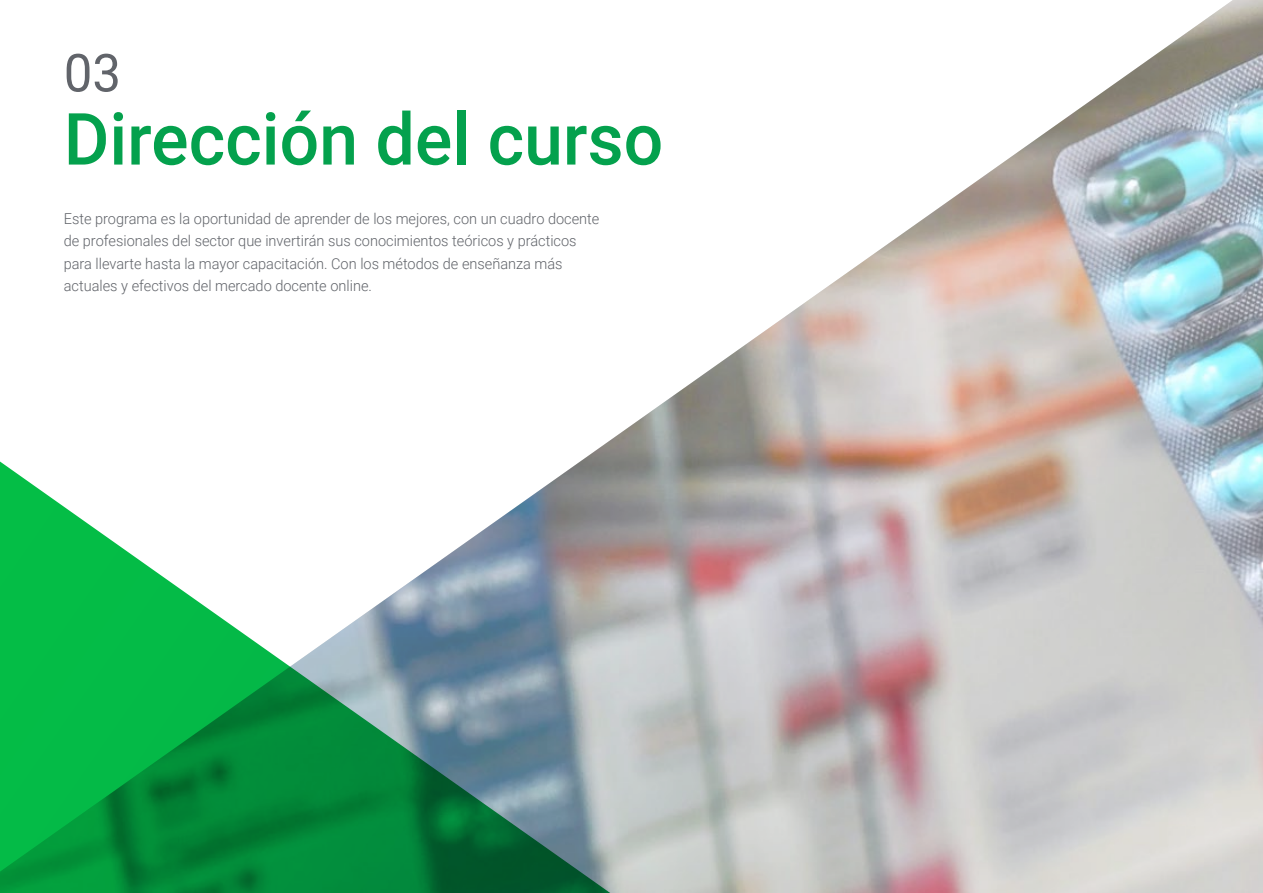
<style>
.page{position:relative;width:1263px;height:893px;background:#fff}
.page>*{position:absolute;margin:0;border:0;box-sizing:border-box;transform-origin:0 0}
.t1{font:500 72px "Roboto";color:#04a14d}
.t2{font:52.5px "Roboto";color:#61646a}
.t3{font:300 15px/22.5px "Roboto";color:#61646a}
</style>
<div class="page">
<img style="left:602px;top:0;width:661px;height:893px">
<svg style="left:0;top:446px;width:640px;height:447px"></svg>
<h2 class="t2" style="left:64px;top:36px;width:59px">03</h2>
<h1 class="t1" style="left:64px;top:89px;width:601px">Dirección del curso</h1>
<p class="t3" style="left:64px;top:207px;width:537px">Este programa es la oportunidad de aprender de los mejores, con un cuadro docente de profesionales del sector que invertirán sus conocimientos teóricos y prácticos para llevarte hasta la mayor capacitación. Con los métodos de enseñanza más actuales y efectivos del mercado docente online.</p>
</div>
